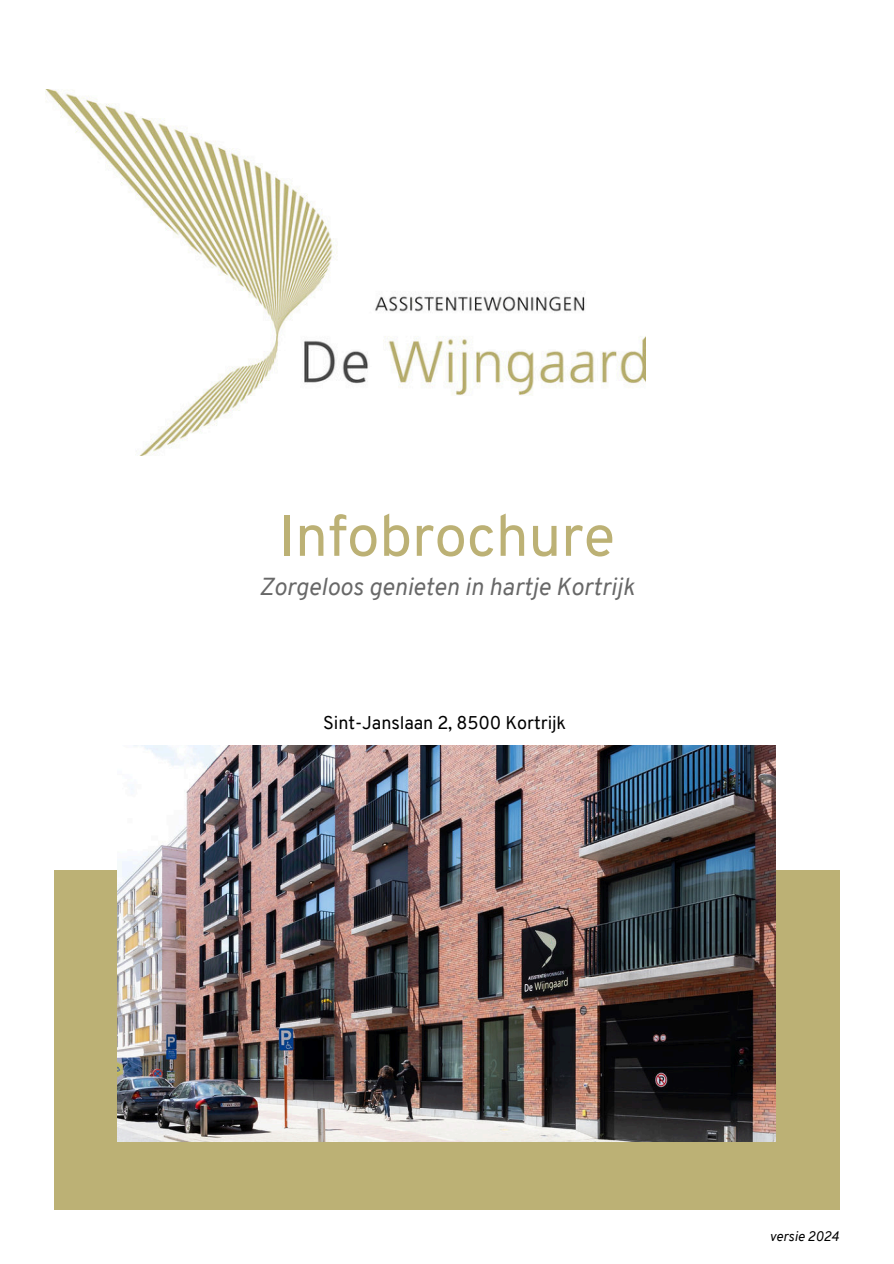
<style>
.page{position:relative;width:894px;height:1264px;background:#fff}
.page>*{position:absolute;margin:0;border:0;box-sizing:border-box;transform-origin:0 0}
.t1{font:58.5px "Overpass";letter-spacing:-.005em;color:#bcb175}
.t2{font:italic 24px "Overpass";color:#686868}
.t3{font:18px "Overpass";letter-spacing:-.005em;color:#000}
.t4{font:italic 13.5px "Overpass";color:#000}
</style>
<div class="page">
<div style="left:54px;top:870px;width:785px;height:339px;background:#bcb175"></div>
<img style="left:117px;top:746px;width:657px;height:394px">
<img style="left:46px;top:89px;width:599px;height:366px">
<h2 class="t1" style="left:278px;top:512px;width:338px">Infobrochure</h2>
<h3 class="t2" style="left:259px;top:577px;width:377px">Zorgeloos genieten in hartje Kortrijk</h3>
<h1 class="t3" style="left:323px;top:716px;width:244px">Sint-Janslaan 2, 8500 Kortrijk</h1>
<p class="t4" style="left:769px;top:1230px;width:71px">versie 2024</p>
</div>
